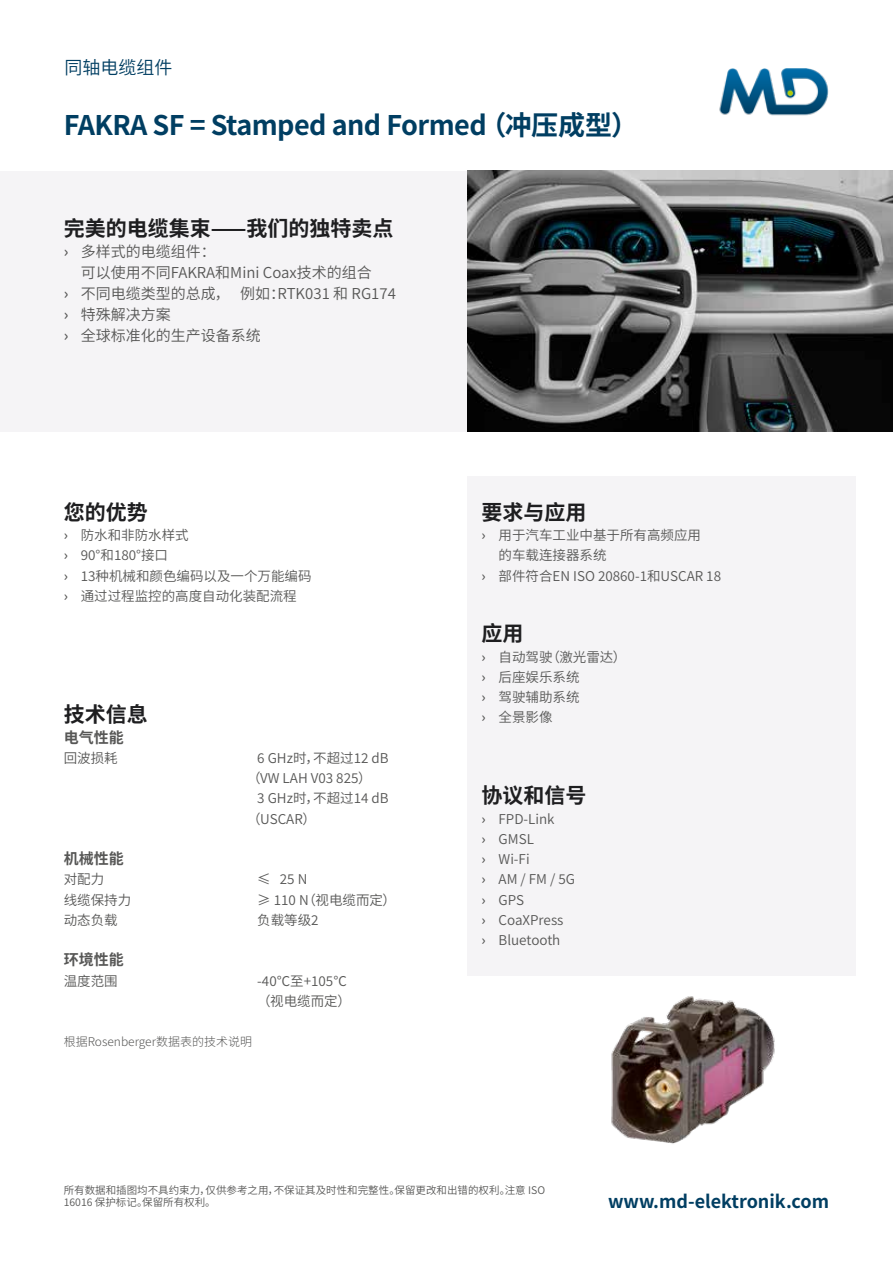
<style>
.page{position:relative;width:893px;height:1263px;background:#fff}
.page>*{position:absolute;margin:0;border:0;box-sizing:border-box;transform-origin:0 0}
.t1{font:700 27px "Source Han Sans CN";letter-spacing:-.02em;color:#003e62}
.t2{font:700 21px "Source Han Sans CN";color:#1e1e20}
.t3{font:700 18px "Source Han Sans CN";color:#003e62}
.t4{font:18px "Source Han Sans CN";color:#003e62}
.t5{font:15px "Source Han Sans CN";color:#575756}
.t6{font:700 15px "Source Han Sans CN";color:#575756}
.t7{font:13.5px/20.2px "Source Han Sans CN";color:#575756}
.t8{font:300 12px "Source Han Sans CN";color:#575756}
.t9{font:10.5px/12.6px "Source Han Sans CN";color:#575756}
.s1{font-weight:500}
</style>
<div class="page">
<div style="left:468px;top:476px;width:388px;height:500px;background:#f5f4f6"></div>
<div style="left:0;top:171px;width:893px;height:260px;background:#f5f4f6"></div>
<img style="left:719px;top:69px;width:110px;height:47px">
<img style="left:468px;top:171px;width:425px;height:260px">
<img style="left:611px;top:996px;width:164px;height:148px">
<h3 class="t4" style="left:65px;top:58px;width:109px">同轴电缆组件</h3>
<h1 class="t1" style="left:64px;top:110px;width:576px">FAKRA SF = Stamped and Formed （冲压成型）</h1>
<h2 class="t2" style="left:64px;top:217px;width:331px">完美的电缆集束——我们的独特卖点</h2>
<p class="t5" style="left:64px;top:243px;width:154px"><span class="s1">›</span> 多样式的电缆组件：</p>
<p class="t5" style="left:81px;top:264px;width:293px">可以使用不同FAKRA和Mini Coax技术的组合</p>
<p class="t5" style="left:64px;top:285px;width:334px"><span class="s1">›</span> 不同电缆类型的总成， 例如：RTK031 和 RG174</p>
<p class="t5" style="left:64px;top:306px;width:109px"><span class="s1">›</span> 特殊解决方案</p>
<p class="t5" style="left:64px;top:327px;width:199px"><span class="s1">›</span> 全球标准化的生产设备系统</p>
<h2 class="t2" style="left:64px;top:500px;width:85px">您的优势</h2>
<p class="t7" style="left:64px;top:525px;width:249px"><span class="s1">›</span> 防水和非防水样式<br><span class="s1">›</span> 90°和180°接口<br><span class="s1">›</span> 13种机械和颜色编码以及一个万能编码<span class="s1">›</span> 通过过程监控的高度自动化装配流程</p>
<h2 class="t2" style="left:64px;top:703px;width:85px">技术信息</h2>
<p class="t6" style="left:64px;top:729px;width:61px">电气性能</p>
<p class="t7" style="left:64px;top:748px;width:55px">回波损耗</p>
<p class="t7" style="left:247px;top:748px;width:143px;text-indent:10px">6 GHz时，不超过12 dB（VW LAH V03 825）</p>
<p class="t7" style="left:247px;top:788px;width:143px;text-indent:10px">3 GHz时，不超过14 dB（USCAR）</p>
<p class="t6" style="left:64px;top:850px;width:61px">机械性能</p>
<p class="t7" style="left:64px;top:869px;width:42px">对配力</p>
<p class="t7" style="left:257px;top:869px;width:52px">≤ 25 N</p>
<p class="t7" style="left:64px;top:890px;width:69px">线缆保持力</p>
<p class="t7" style="left:257px;top:890px;width:140px">≥ 110 N（视电缆而定）</p>
<p class="t7" style="left:64px;top:910px;width:55px">动态负载</p>
<p class="t7" style="left:257px;top:910px;width:63px">负载等级2</p>
<p class="t6" style="left:64px;top:951px;width:61px">环境性能</p>
<p class="t7" style="left:64px;top:971px;width:55px">温度范围</p>
<p class="t7" style="left:257px;top:971px;width:95px">-40℃至+105℃（视电缆而定）</p>
<p class="t8" style="left:64px;top:1035px;width:190px">根据Rosenberger数据表的技术说明</p>
<h2 class="t2" style="left:482px;top:500px;width:106px">要求与应用</h2>
<p class="t7" style="left:482px;top:525px;width:221px"><span class="s1">›</span> 用于汽车工业中基于所有高频应用</p>
<p class="t7" style="left:499px;top:545px;width:109px">的车载连接器系统</p>
<p class="t7" style="left:482px;top:566px;width:241px"><span class="s1">›</span> 部件符合EN ISO 20860-1和USCAR 18</p>
<h2 class="t2" style="left:482px;top:622px;width:43px">应用</h2>
<p class="t7" style="left:482px;top:647px;width:146px"><span class="s1">›</span> 自动驾驶（激光雷达）<span class="s1">›</span> 后座娱乐系统<br><span class="s1">›</span> 驾驶辅助系统<br><span class="s1">›</span> 全景影像</p>
<h2 class="t2" style="left:482px;top:784px;width:106px">协议和信号</h2>
<p class="t7" style="left:482px;top:809px;width:95px"><span class="s1">›</span> FPD-Link<br><span class="s1">›</span> GMSL<br><span class="s1">›</span> Wi-Fi<br><span class="s1">›</span> AM/FM/5G <span class="s1">›</span> GPS<br><span class="s1">›</span> CoaXPress<br><span class="s1">›</span> Bluetooth</p>
<p class="t9" style="left:64px;top:1184px;width:483px">所有数据和插图均不具约束力，仅供参考之用，不保证其及时性和完整性。保留更改和出错的权利。注意 ISO<br>16016 保护标记。保留所有权利。</p>
<h3 class="t3" style="left:608px;top:1192px;width:223px">www.md-elektronik.com</h3>
</div>
